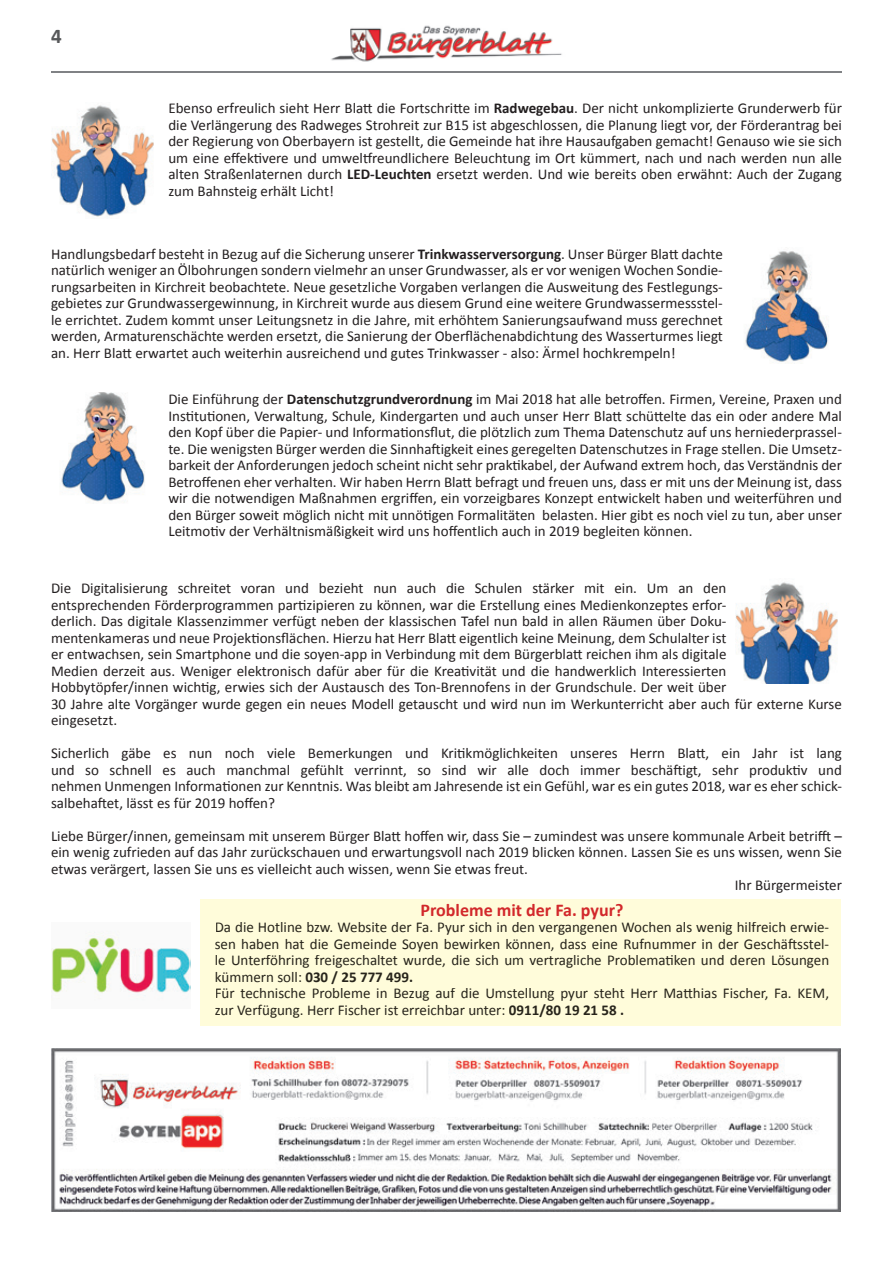
<style>
.page{position:relative;width:893px;height:1263px;background:#fff}
.page>*{position:absolute;margin:0;border:0;box-sizing:border-box;transform-origin:0 0}
.t1{font:700 21px "Calibri";color:#57585a}
.t2{font:700 18px "Calibri";color:#d2282b}
.t3{font:15px/16.5px "Calibri";color:#231f20;text-align:justify}
.t4{font:15px/16.5px "Calibri";color:#27241b}
.s1{font-weight:700}
</style>
<div class="page">
<hr style="left:51px;top:72px;width:791px;height:1px;background:#808285">
<img style="left:331px;top:25px;width:231px;height:37px">
<img style="left:52px;top:1048px;width:789px;height:164px">
<img style="left:51px;top:105px;width:103px;height:112px">
<img style="left:745px;top:251px;width:84px;height:113px">
<img style="left:61px;top:393px;width:84px;height:109px">
<img style="left:735px;top:582px;width:103px;height:101px">
<div style="left:200px;top:899px;width:641px;height:127px;background:#fffcda"></div>
<img style="left:51px;top:932px;width:139px;height:64px">
<h1 class="t1" style="left:51px;top:22px;width:12px">4</h1>
<p class="t3" style="left:168px;top:100px;width:675px">Ebenso erfreulich sieht Herr Blatt die Fortschritte im <span class="s1">Radwegebau</span>. Der nicht unkomplizierte Grunderwerb für die Verlängerung des Radweges Strohreit zur B15 ist abgeschlossen, die Planung liegt vor, der Förderantrag bei der Regierung von Oberbayern ist gestellt, die Gemeinde hat ihre Hausaufgaben gemacht! Genauso wie sie sich um eine effektivere und umweltfreundlichere Beleuchtung im Ort kümmert, nach und nach werden nun alle alten Straßenlaternen durch <span class="s1">LED-Leuchten</span> ersetzt werden. Und wie bereits oben erwähnt: Auch der Zugang zum Bahnsteig erhält Licht!</p>
<p class="t3" style="left:51px;top:246px;width:673px">Handlungsbedarf besteht in Bezug auf die Sicherung unserer <span class="s1">Trinkwasserversorgung</span>. Unser Bürger Blatt dachte natürlich weniger an Ölbohrungen sondern vielmehr an unser Grundwasser, als er vor wenigen Wochen Sondie&shy;rungsarbeiten in Kirchreit beobachtete. Neue gesetzliche Vorgaben verlangen die Ausweitung des Festlegungs&shy;gebietes zur Grundwassergewinnung, in Kirchreit wurde aus diesem Grund eine weitere Grundwassermessstel&shy;le errichtet. Zudem kommt unser Leitungsnetz in die Jahre, mit erhöhtem Sanierungsaufwand muss gerechnet werden, Armaturenschächte werden ersetzt, die Sanierung der Oberflächenabdichtung des Wasserturmes liegt an. Herr Blatt erwartet auch weiterhin ausreichend und gutes Trinkwasser - also: Ärmel hochkrempeln!</p>
<p class="t3" style="left:168px;top:391px;width:675px">Die Einführung der <span class="s1">Datenschutzgrundverordnung</span> im Mai 2018 hat alle betroffen. Firmen, Vereine, Praxen und Institutionen, Verwaltung, Schule, Kindergarten und auch unser Herr Blatt schüttelte das ein oder andere Mal den Kopf über die Papier- und Informationsflut, die plötzlich zum Thema Datenschutz auf uns herniederprassel&shy;te. Die wenigsten Bürger werden die Sinnhaftigkeit eines geregelten Datenschutzes in Frage stellen. Die Umsetz&shy;barkeit der Anforderungen jedoch scheint nicht sehr praktikabel, der Aufwand extrem hoch, das Verständnis der Betroffenen eher verhalten. Wir haben Herrn Blatt befragt und freuen uns, dass er mit uns der Meinung ist, dass wir die notwendigen Maßnahmen ergriffen, ein vorzeigbares Konzept entwickelt haben und weiterführen und den Bürger soweit möglich nicht mit unnötigen Formalitäten belasten. Hier gibt es noch viel zu tun, aber unser Leitmotiv der Verhältnismäßigkeit wird uns hoffentlich auch in 2019 begleiten können.</p>
<p class="t3" style="left:51px;top:580px;width:792px;text-align:left">Die Digitalisierung schreitet voran und bezieht nun auch die Schulen stärker mit ein. Um an den<br>entsprechenden Förderprogrammen partizipieren zu können, war die Erstellung eines Medienkonzeptes erfor-<br>derlich. Das digitale Klassenzimmer verfügt neben der klassischen Tafel nun bald in allen Räumen über Doku-<br>mentenkameras und neue Projektionsflächen. Hierzu hat Herr Blatt eigentlich keine Meinung, dem Schulalter ist<br>er entwachsen, sein Smartphone und die soyen-app in Verbindung mit dem Bürgerblatt reichen ihm als digitale<br>Medien derzeit aus. Weniger elektronisch dafür aber für die Kreativität und die handwerklich Interessierten Hobbytöpfer/innen wichtig, erwies sich der Austausch des Ton-Brennofens in der Grundschule. Der weit über<br>30 Jahre alte Vorgänger wurde gegen ein neues Modell getauscht und wird nun im Werkunterricht aber auch für externe Kurse eingesetzt.</p>
<p class="t3" style="left:51px;top:745px;width:792px">Sicherlich gäbe es nun noch viele Bemerkungen und Kritikmöglichkeiten unseres Herrn Blatt, ein Jahr ist lang und so schnell es auch manchmal gefühlt verrinnt, so sind wir alle doch immer beschäftigt, sehr produktiv und nehmen Unmengen Informationen zur Kenntnis. Was bleibt am Jahresende ist ein Gefühl, war es ein gutes 2018, war es eher schick&shy;salbehaftet, lässt es für 2019 hoffen?</p>
<p class="t3" style="left:51px;top:828px;width:792px">Liebe Bürger/innen, gemeinsam mit unserem Bürger Blatt hoffen wir, dass Sie – zumindest was unsere kommunale Arbeit betrifft –</p>
<p class="t3" style="left:51px;top:844px;width:792px">ein wenig zufrieden auf das Jahr zurückschauen und erwartungsvoll nach 2019 blicken können. Lassen Sie es uns wissen, wenn Sie</p>
<p class="t3" style="left:51px;top:861px;width:479px">etwas verärgert, lassen Sie uns es vielleicht auch wissen, wenn Sie etwas freut.</p>
<p class="t3" style="left:735px;top:877px;width:109px">Ihr Bürgermeister</p>
<p class="t2" style="left:420px;top:898px;width:204px">Probleme mit der Fa. pyur?</p>
<p class="t4" style="left:215px;top:919px;width:616px">Da die Hotline bzw. Website der Fa. Pyur sich in den vergangenen Wochen als wenig hilfreich erwie&shy;sen haben hat die Gemeinde Soyen bewirken können, dass eine Rufnummer in der Geschäftsstel&shy;le Unterföhring freigeschaltet wurde, die sich um vertragliche Problematiken und deren Lösungen kümmern soll: <span class="s1">030 / 25 777 499.<br></span>Für technische Probleme in Bezug auf die Umstellung pyur steht Herr Matthias Fischer, Fa. KEM, zur Verfügung. Herr Fischer ist erreichbar unter: <span class="s1">0911/80 19 21 58 .</span></p>
</div>
